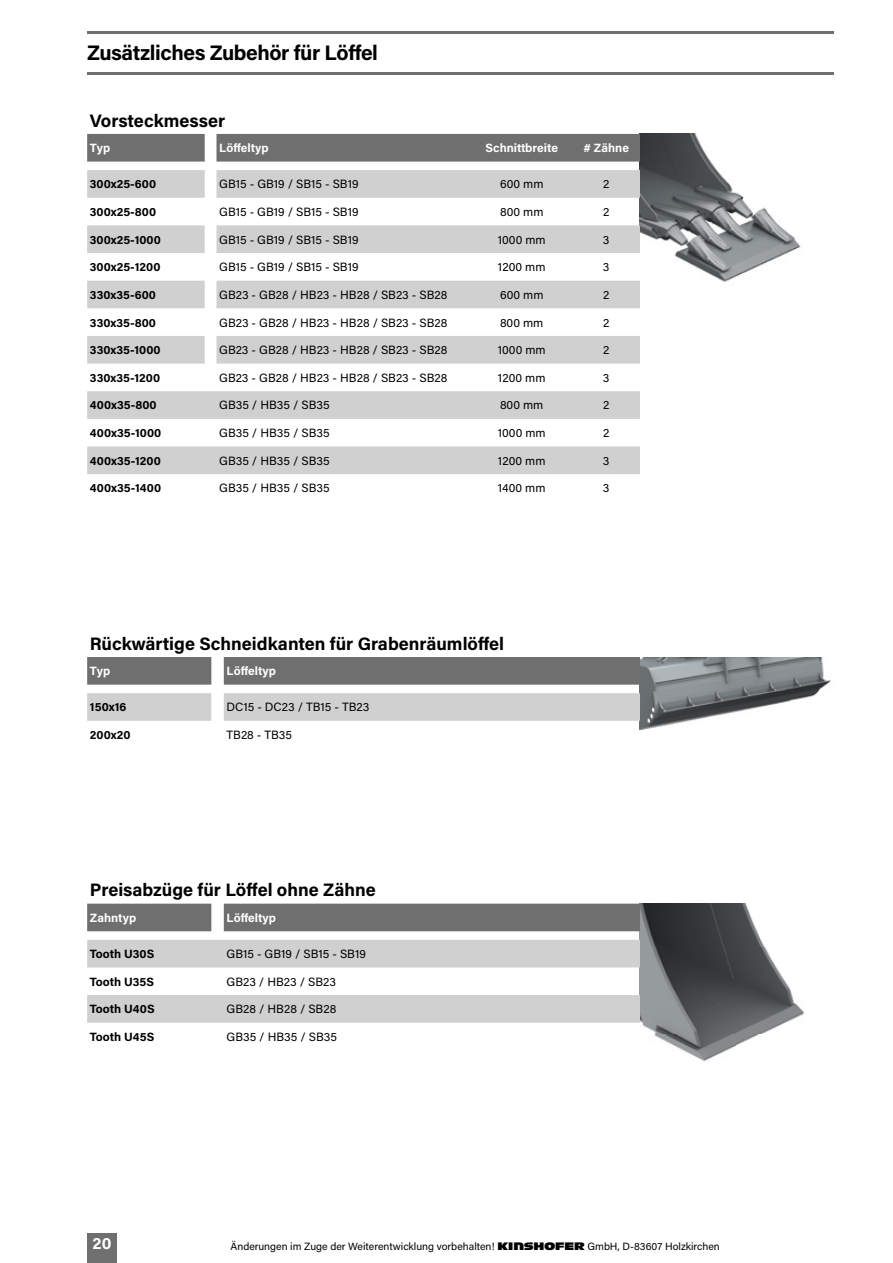
<style>
.page{position:relative;width:893px;height:1263px;background:#fff}
.page>*{position:absolute;margin:0;border:0;box-sizing:border-box;transform-origin:0 0}
.t1{font:700 21px "Acumin Pro";letter-spacing:-.02em;color:#000}
.t2{font:700 18px "Acumin Pro";color:#000}
.t3{font:700 16.5px "Acumin Pro";color:#fff}
.t4{font:12px "Acumin Pro";color:#000}
.t5{font:700 12px "Acumin Pro";color:#000}
.t6{font:700 12px "Acumin Pro";color:#fff}
.t7{font:10.5px "Acumin Pro";color:#000}
.s1{font-family:"Antique Olive Kinshofer"}
</style>
<div class="page">
<div style="left:87px;top:1233px;width:30px;height:30px;background:#706f6f"></div>
<img style="left:640px;top:134px;width:161px;height:148px">
<img style="left:640px;top:657px;width:191px;height:72px">
<img style="left:640px;top:904px;width:164px;height:158px">
<div style="left:87px;top:134px;width:553px;height:28px;background:#706f6f"></div>
<svg style="left:87px;top:170px;width:553px;height:304px;fill:#d0d0d0"></svg>
<div style="left:87px;top:657px;width:553px;height:28px;background:#706f6f"></div>
<div style="left:87px;top:693px;width:553px;height:28px;background:#d0d0d0"></div>
<div style="left:87px;top:904px;width:553px;height:27px;background:#706f6f"></div>
<svg style="left:87px;top:940px;width:553px;height:83px;fill:#d0d0d0"></svg>
<hr style="left:87px;top:72px;width:746px;height:2px;background:#706f6f">
<hr style="left:87px;top:32px;width:746px;height:2px;background:#706f6f">
<h1 class="t1" style="left:87px;top:38px;width:292px">Zusätzliches Zubehör für Löffel</h1>
<h2 class="t2" style="left:90px;top:108px;width:137px">Vorsteckmesser</h2>
<p class="t6" style="left:90px;top:140px;width:22px">Typ</p>
<p class="t6" style="left:219px;top:140px;width:51px">Löffeltyp</p>
<p class="t6" style="left:486px;top:140px;width:74px">Schnittbreite</p>
<p class="t6" style="left:583px;top:140px;width:47px"># Zähne</p>
<p class="t5" style="left:90px;top:176px;width:68px">300x25-600</p>
<p class="t4" style="left:219px;top:176px;width:141px">GB15 - GB19 / SB15 - SB19</p>
<p class="t4" style="left:500px;top:176px;width:45px">600 mm</p>
<p class="t4" style="left:603px;top:176px;width:8px">2</p>
<p class="t5" style="left:90px;top:203px;width:68px">300x25-800</p>
<p class="t4" style="left:219px;top:203px;width:141px">GB15 - GB19 / SB15 - SB19</p>
<p class="t4" style="left:500px;top:203px;width:45px">800 mm</p>
<p class="t4" style="left:603px;top:203px;width:8px">2</p>
<p class="t5" style="left:90px;top:231px;width:73px">300x25-1000</p>
<p class="t4" style="left:219px;top:231px;width:141px">GB15 - GB19 / SB15 - SB19</p>
<p class="t4" style="left:498px;top:231px;width:49px">1000 mm</p>
<p class="t4" style="left:603px;top:231px;width:8px">3</p>
<p class="t5" style="left:90px;top:259px;width:72px">300x25-1200</p>
<p class="t4" style="left:219px;top:259px;width:141px">GB15 - GB19 / SB15 - SB19</p>
<p class="t4" style="left:498px;top:259px;width:49px">1200 mm</p>
<p class="t4" style="left:603px;top:259px;width:8px">3</p>
<p class="t5" style="left:90px;top:286px;width:68px">330x35-600</p>
<p class="t4" style="left:219px;top:286px;width:230px">GB23 - GB28 / HB23 - HB28 / SB23 - SB28</p>
<p class="t4" style="left:500px;top:286px;width:45px">600 mm</p>
<p class="t4" style="left:603px;top:286px;width:8px">2</p>
<p class="t5" style="left:90px;top:314px;width:68px">330x35-800</p>
<p class="t4" style="left:219px;top:314px;width:230px">GB23 - GB28 / HB23 - HB28 / SB23 - SB28</p>
<p class="t4" style="left:500px;top:314px;width:45px">800 mm</p>
<p class="t4" style="left:603px;top:314px;width:8px">2</p>
<p class="t5" style="left:90px;top:341px;width:72px">330x35-1000</p>
<p class="t4" style="left:219px;top:342px;width:230px">GB23 - GB28 / HB23 - HB28 / SB23 - SB28</p>
<p class="t4" style="left:498px;top:342px;width:49px">1000 mm</p>
<p class="t4" style="left:603px;top:342px;width:8px">2</p>
<p class="t5" style="left:90px;top:369px;width:72px">330x35-1200</p>
<p class="t4" style="left:219px;top:369px;width:230px">GB23 - GB28 / HB23 - HB28 / SB23 - SB28</p>
<p class="t4" style="left:498px;top:369px;width:49px">1200 mm</p>
<p class="t4" style="left:603px;top:369px;width:8px">3</p>
<p class="t5" style="left:90px;top:397px;width:68px">400x35-800</p>
<p class="t4" style="left:219px;top:397px;width:112px">GB35 / HB35 / SB35</p>
<p class="t4" style="left:500px;top:397px;width:45px">800 mm</p>
<p class="t4" style="left:603px;top:397px;width:8px">2</p>
<p class="t5" style="left:90px;top:424px;width:73px">400x35-1000</p>
<p class="t4" style="left:219px;top:425px;width:112px">GB35 / HB35 / SB35</p>
<p class="t4" style="left:498px;top:425px;width:49px">1000 mm</p>
<p class="t4" style="left:603px;top:425px;width:8px">2</p>
<p class="t5" style="left:90px;top:452px;width:73px">400x35-1200</p>
<p class="t4" style="left:219px;top:452px;width:112px">GB35 / HB35 / SB35</p>
<p class="t4" style="left:498px;top:452px;width:49px">1200 mm</p>
<p class="t4" style="left:603px;top:452px;width:8px">3</p>
<p class="t5" style="left:90px;top:480px;width:73px">400x35-1400</p>
<p class="t4" style="left:219px;top:480px;width:112px">GB35 / HB35 / SB35</p>
<p class="t4" style="left:498px;top:480px;width:49px">1400 mm</p>
<p class="t4" style="left:603px;top:480px;width:8px">3</p>
<h2 class="t2" style="left:90px;top:631px;width:416px">Rückwärtige Schneidkanten für Grabenräumlöffel</h2>
<p class="t6" style="left:90px;top:663px;width:22px">Typ</p>
<p class="t6" style="left:227px;top:663px;width:51px">Löffeltyp</p>
<p class="t5" style="left:90px;top:699px;width:38px">150x16</p>
<p class="t4" style="left:227px;top:699px;width:144px">DC15 - DC23 / TB15 - TB23</p>
<p class="t5" style="left:90px;top:726px;width:42px">200x20</p>
<p class="t4" style="left:227px;top:726px;width:67px">TB28 - TB35</p>
<h2 class="t2" style="left:90px;top:877px;width:287px">Preisabzüge für Löffel ohne Zähne</h2>
<p class="t6" style="left:90px;top:909px;width:48px">Zahntyp</p>
<p class="t6" style="left:227px;top:909px;width:51px">Löffeltyp</p>
<p class="t5" style="left:90px;top:945px;width:66px">Tooth U30S</p>
<p class="t4" style="left:227px;top:945px;width:141px">GB15 - GB19 / SB15 - SB19</p>
<p class="t5" style="left:90px;top:973px;width:66px">Tooth U35S</p>
<p class="t4" style="left:227px;top:973px;width:111px">GB23 / HB23 / SB23</p>
<p class="t5" style="left:90px;top:1001px;width:66px">Tooth U40S</p>
<p class="t4" style="left:227px;top:1001px;width:111px">GB28 / HB28 / SB28</p>
<p class="t5" style="left:90px;top:1028px;width:66px">Tooth U45S</p>
<p class="t4" style="left:227px;top:1028px;width:112px">GB35 / HB35 / SB35</p>
<h3 class="t3" style="left:93px;top:1232px;width:20px">20</h3>
<p class="t7" style="left:230px;top:1239px;width:491px">Änderungen im Zuge der Weiterentwicklung vorbehalten! <span class="s1">KINSHOFER</span> GmbH, D-83607 Holzkirchen</p>
</div>
